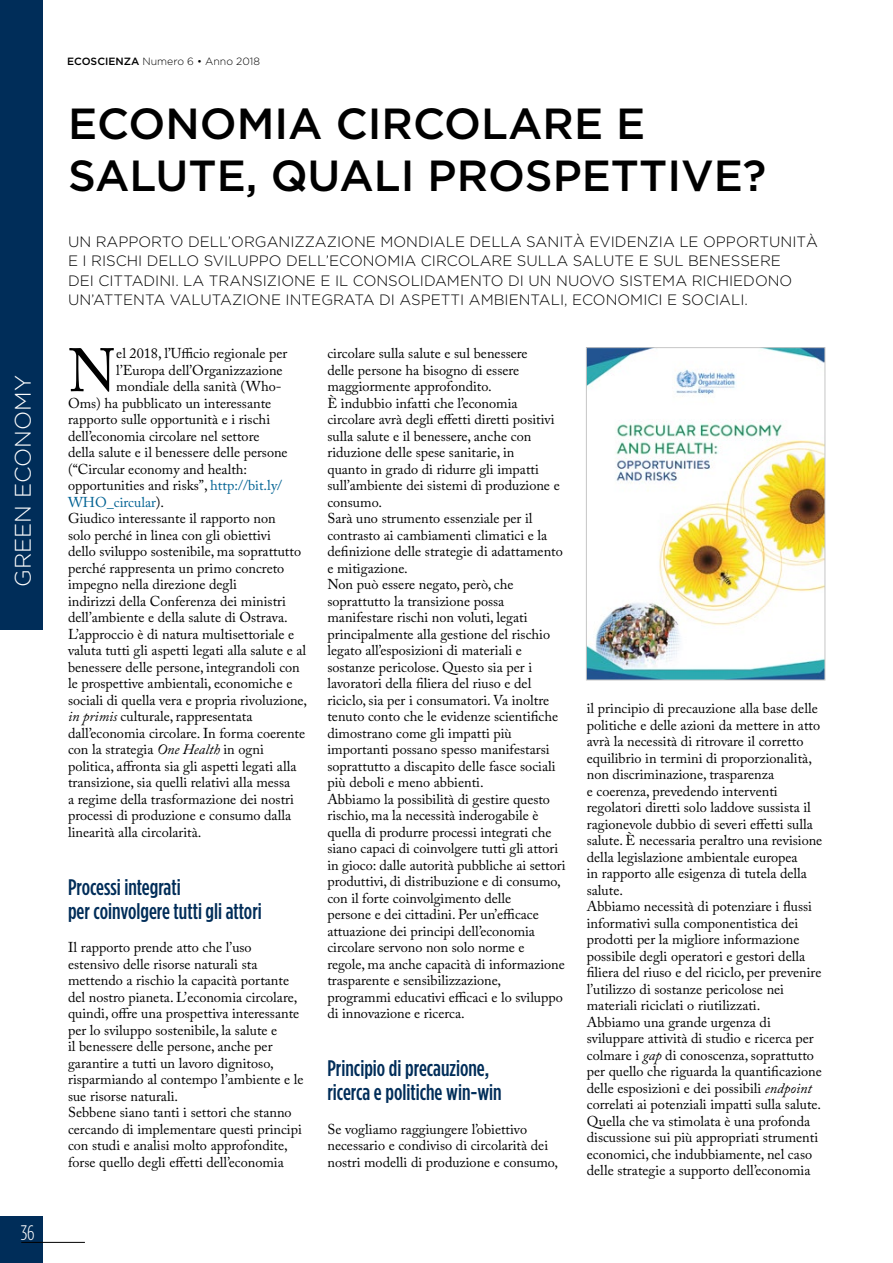
<style>
.page{position:relative;width:893px;height:1263px;background:#fff}
.page>*{position:absolute;margin:0;border:0;box-sizing:border-box;transform-origin:0 0}
.t1{font:60.6px "Adobe Caslon Pro";color:#000}
.t2{font:500 43.5px/52.5px "Gotham HTF";color:#000}
.t3{font:500 condensed 22.5px/24px "Gotham HTF";color:#002d59}
.t4{font:300 22.5px "Gotham HTF";color:#fff}
.t5{font:300 condensed 21px "Gotham HTF";color:#fff}
.t6{font:300 15px/19.5px "Gotham HTF";color:#000}
.t7{font:14.25px/16.5px "Adobe Caslon Pro";color:#000}
.t8{font:14.25px "Adobe Caslon Pro";color:#006293}
.t9{font:300 10.5px "Gotham HTF";color:#000}
.s1{font-weight:500}
.s2{color:#006293}
.s3{color:#000}
.s4{font-style:italic}
</style>
<div class="page">
<div style="left:0;top:1216px;width:43px;height:47px;background:#002d59"></div>
<hr style="left:21px;top:1242px;width:64px;height:1px;background:#000">
<div style="left:0;top:0;width:43px;height:629px;background:#002d59"></div>
<img style="left:588px;top:349px;width:235px;height:329px">
<div style="left:586px;top:347px;width:239px;height:333px;border:1px solid #c6c6c6"></div>
<h3 class="t4" style="left:11px;top:587px;width:213px;rotate:-90deg">GREEN ECONOMY</h3>
<h3 class="t5" style="left:21px;top:1221px;width:15px">36</h3>
<p class="t9" style="left:67px;top:56px;width:194px"><span class="s1">ECOSCIENZA</span> Numero 6 • Anno 2018</p>
<h2 class="t2" style="left:68px;top:96px;width:700px">ECONOMIA CIRCOLARE E<br>SALUTE, QUALI PROSPETTIVE?</h2>
<p class="t6" style="left:68px;top:231px;width:751px">UN RAPPORTO DELL’ORGANIZZAZIONE MONDIALE DELLA SANITÀ EVIDENZIA LE OPPORTUNITÀ E I RISCHI DELLO SVILUPPO DELL’ECONOMIA CIRCOLARE SULLA SALUTE E SUL BENESSERE<br>DEI CITTADINI. LA TRANSIZIONE E IL CONSOLIDAMENTO DI UN NUOVO SISTEMA RICHIEDONO UN’ATTENTA VALUTAZIONE INTEGRATA DI ASPETTI AMBIENTALI, ECONOMICI E SOCIALI.</p>
<h1 class="t1" style="left:68px;top:335px;width:50px">N</h1>
<p class="t7" style="left:116px;top:345px;width:173px">el 2018, l’Ufficio regionale per</p>
<p class="t7" style="left:116px;top:361px;width:168px">l’Europa dell’Organizzazione</p>
<p class="t7" style="left:116px;top:378px;width:167px">mondiale della sanità (Who-</p>
<p class="t7" style="left:68px;top:394px;width:205px">Oms) ha pubblicato un interessante</p>
<p class="t7" style="left:68px;top:411px;width:204px">rapporto sulle opportunità e i rischi</p>
<p class="t7" style="left:68px;top:427px;width:193px">dell’economia circolare nel settore</p>
<p class="t7" style="left:68px;top:444px;width:221px">della salute e il benessere delle persone</p>
<p class="t7" style="left:68px;top:460px;width:181px">(“Circular economy and health:</p>
<p class="t7" style="left:68px;top:477px;width:216px">opportunities and risks”, <span class="s2">http://bit.ly/</span></p>
<p class="t8" style="left:68px;top:493px;width:98px">WHO_circular<span class="s3">).</span></p>
<p class="t7" style="left:68px;top:510px;width:209px">Giudico interessante il rapporto non</p>
<p class="t7" style="left:68px;top:526px;width:204px">solo perché in linea con gli obiettivi</p>
<p class="t7" style="left:68px;top:543px;width:235px">dello sviluppo sostenibile, ma soprattutto</p>
<p class="t7" style="left:68px;top:559px;width:218px">perché rappresenta un primo concreto</p>
<p class="t7" style="left:68px;top:576px;width:170px">impegno nella direzione degli</p>
<p class="t7" style="left:68px;top:592px;width:219px">indirizzi della Conferenza dei ministri</p>
<p class="t7" style="left:68px;top:609px;width:221px">dell’ambiente e della salute di Ostrava.</p>
<p class="t7" style="left:68px;top:625px;width:228px">L’approccio è di natura multisettoriale e</p>
<p class="t7" style="left:68px;top:642px;width:240px">valuta tutti gli aspetti legati alla salute e al</p>
<p class="t7" style="left:68px;top:658px;width:233px">benessere delle persone, integrandoli con</p>
<p class="t7" style="left:68px;top:675px;width:226px">le prospettive ambientali, economiche e</p>
<p class="t7" style="left:68px;top:691px;width:241px">sociali di quella vera e propria rivoluzione,</p>
<p class="t7" style="left:68px;top:708px;width:186px"><span class="s4">in primis</span> culturale, rappresentata</p>
<p class="t7" style="left:68px;top:724px;width:239px">dall’economia circolare. In forma coerente</p>
<p class="t7" style="left:68px;top:741px;width:197px">con la strategia <span class="s4">One Health</span> in ogni</p>
<p class="t7" style="left:68px;top:757px;width:230px">politica, affronta sia gli aspetti legati alla</p>
<p class="t7" style="left:68px;top:774px;width:224px">transizione, sia quelli relativi alla messa</p>
<p class="t7" style="left:68px;top:790px;width:227px">a regime della trasformazione dei nostri</p>
<p class="t7" style="left:68px;top:807px;width:225px">processi di produzione e consumo dalla</p>
<p class="t7" style="left:68px;top:823px;width:135px">linearità alla circolarità.</p>
<h3 class="t3" style="left:68px;top:874px;width:195px">Processi integrati<br>per coinvolgere tutti gli attori</h3>
<p class="t7" style="left:68px;top:939px;width:237px">Il rapporto prende atto che l’uso estensivo delle risorse naturali sta mettendo a rischio la capacità portante del nostro pianeta. L’economia circolare, quindi, offre una prospettiva interessante per lo sviluppo sostenibile, la salute e<br>il benessere delle persone, anche per garantire a tutti un lavoro dignitoso, risparmiando al contempo l’ambiente e le sue risorse naturali.<br>Sebbene siano tanti i settori che stanno cercando di implementare questi principi con studi e analisi molto approfondite, forse quello degli effetti dell’economia</p>
<p class="t7" style="left:327px;top:345px;width:240px">circolare sulla salute e sul benessere<br>delle persone ha bisogno di essere maggiormente approfondito.<br>È indubbio infatti che l’economia circolare avrà degli effetti diretti positivi sulla salute e il benessere, anche con riduzione delle spese sanitarie, in<br>quanto in grado di ridurre gli impatti sull’ambiente dei sistemi di produzione e consumo.<br>Sarà uno strumento essenziale per il contrasto ai cambiamenti climatici e la definizione delle strategie di adattamento e mitigazione.<br>Non può essere negato, però, che soprattutto la transizione possa manifestare rischi non voluti, legati principalmente alla gestione del rischio legato all’esposizioni di materiali e sostanze pericolose. Questo sia per i lavoratori della filiera del riuso e del riciclo, sia per i consumatori. Va inoltre tenuto conto che le evidenze scientifiche dimostrano come gli impatti più importanti possano spesso manifestarsi soprattutto a discapito delle fasce sociali più deboli e meno abbienti.<br>Abbiamo la possibilità di gestire questo rischio, ma la necessità inderogabile è quella di produrre processi integrati che siano capaci di coinvolgere tutti gli attori in gioco: dalle autorità pubbliche ai settori produttivi, di distribuzione e di consumo, con il forte coinvolgimento delle<br>persone e dei cittadini. Per un’efficace attuazione dei principi dell’economia circolare servono non solo norme e regole, ma anche capacità di informazione trasparente e sensibilizzazione, programmi educativi efficaci e lo sviluppo di innovazione e ricerca.</p>
<h3 class="t3" style="left:327px;top:1056px;width:176px">Principio di precauzione, ricerca e politiche win-win</h3>
<p class="t7" style="left:327px;top:1120px;width:232px">Se vogliamo raggiungere l’obiettivo necessario e condiviso di circolarità dei nostri modelli di produzione e consumo,</p>
<p class="t7" style="left:587px;top:700px;width:237px">il principio di precauzione alla base delle politiche e delle azioni da mettere in atto avrà la necessità di ritrovare il corretto equilibrio in termini di proporzionalità, non discriminazione, trasparenza<br>e coerenza, prevedendo interventi regolatori diretti solo laddove sussista il ragionevole dubbio di severi effetti sulla salute. È necessaria peraltro una revisione della legislazione ambientale europea<br>in rapporto alle esigenza di tutela della salute.<br>Abbiamo necessità di potenziare i flussi informativi sulla componentistica dei prodotti per la migliore informazione possibile degli operatori e gestori della filiera del riuso e del riciclo, per prevenire l’utilizzo di sostanze pericolose nei materiali riciclati o riutilizzati.<br>Abbiamo una grande urgenza di sviluppare attività di studio e ricerca per colmare i <span class="s4">gap</span> di conoscenza, soprattutto per quello che riguarda la quantificazione delle esposizioni e dei possibili <span class="s4">endpoint </span>correlati ai potenziali impatti sulla salute.<br>Quella che va stimolata è una profonda discussione sui più appropriati strumenti economici, che indubbiamente, nel caso delle strategie a supporto dell’economia</p>
</div>
